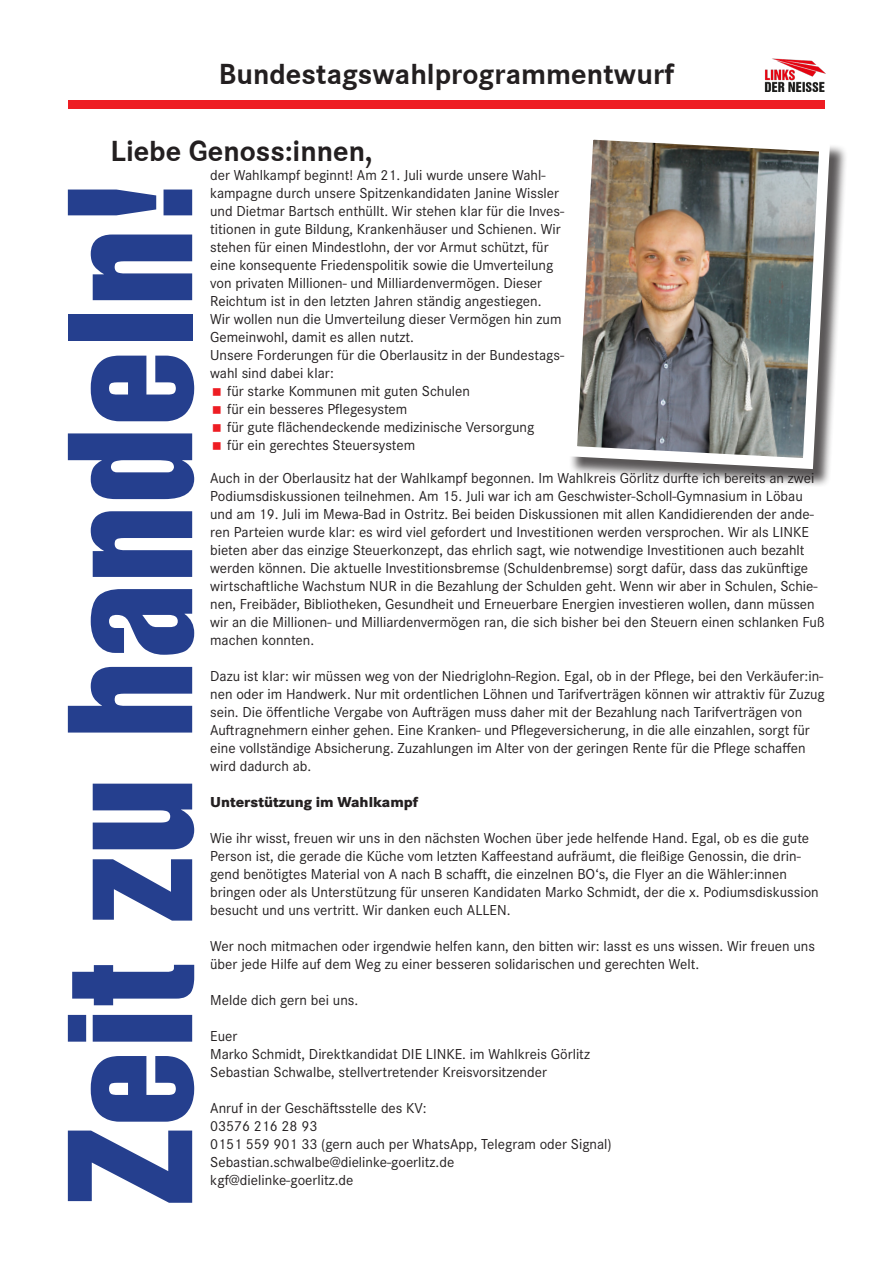
<style>
.page{position:relative;width:893px;height:1263px;background:#fff}
.page>*{position:absolute;margin:0;border:0;box-sizing:border-box;transform-origin:0 0}
.t1{font:155.7px "Helvetica Inserat";color:#253f8e}
.Überschrift{font:30px "Corporate S Bold";color:#231f20}
.t2{font:15px/18px "Corporate S Pro";color:#231f20}
.t3{font:800 15px "Corporate S Pro";color:#231f20}
</style>
<div class="page">
<div style="left:68px;top:100px;width:757px;height:9px;background:#ee1d23"></div>
<img style="left:764px;top:58px;width:61px;height:34px">
<div style="left:569px;top:131px;width:280px;height:356px;background:#231f20;opacity:.75"></div>
<img style="left:569px;top:131px;width:266px;height:344px">
<p class="Überschrift" style="left:219px;top:57px;width:457px">Bundestagswahlprogrammentwurf</p>
<p class="Überschrift" style="left:111px;top:134px;width:264px">Liebe Genoss:innen,</p>
<p class="t2" style="left:210px;top:164px;width:356px">der Wahlkampf beginnt! Am 21. Juli wurde unsere Wahl&shy;kampagne durch unsere Spitzenkandidaten Janine Wissler und Dietmar Bartsch enthüllt. Wir stehen klar für die Inves&shy;titionen in gute Bildung, Krankenhäuser und Schienen. Wir stehen für einen Mindestlohn, der vor Armut schützt, für eine konsequente Friedenspolitik sowie die Umverteilung von privaten Millionen- und Milliardenvermögen. Dieser Reichtum ist in den letzten Jahren ständig angestiegen.<br>Wir wollen nun die Umverteilung dieser Vermögen hin zum Gemeinwohl, damit es allen nutzt.</p>
<p class="t2" style="left:210px;top:344px;width:355px">Unsere Forderungen für die Oberlausitz in der Bundestags&shy;wahl sind dabei klar:</p>
<p class="t2" style="left:227px;top:380px;width:244px">für starke Kommunen mit guten Schulen</p>
<p class="t2" style="left:227px;top:398px;width:182px">für ein besseres Pflegesystem</p>
<p class="t2" style="left:227px;top:416px;width:309px">für gute flächendeckende medizinische Versorgung</p>
<p class="t2" style="left:227px;top:434px;width:190px">für ein gerechtes Steuersystem</p>
<p class="t2" style="left:210px;top:468px;width:616px">Auch in der Oberlausitz hat der Wahlkampf begonnen. Im Wahlkreis Görlitz durfte ich bereits an zwei Podiumsdiskussionen teilnehmen. Am 15. Juli war ich am Geschwister-Scholl-Gymnasium in Löbau und am 19. Juli im Mewa-Bad in Ostritz. Bei beiden Diskussionen mit allen Kandidierenden der ande&shy;ren Parteien wurde klar: es wird viel gefordert und Investitionen werden versprochen. Wir als LINKE bieten aber das einzige Steuerkonzept, das ehrlich sagt, wie notwendige Investitionen auch bezahlt werden können. Die aktuelle Investitionsbremse (Schuldenbremse) sorgt dafür, dass das zukünftige wirtschaftliche Wachstum NUR in die Bezahlung der Schulden geht. Wenn wir aber in Schulen, Schie&shy;nen, Freibäder, Bibliotheken, Gesundheit und Erneuerbare Energien investieren wollen, dann müssen wir an die Millionen- und Milliardenvermögen ran, die sich bisher bei den Steuern einen schlanken Fuß machen konnten.</p>
<p class="t2" style="left:210px;top:666px;width:616px">Dazu ist klar: wir müssen weg von der Niedriglohn-Region. Egal, ob in der Pflege, bei den Verkäufer:in&shy;nen oder im Handwerk. Nur mit ordentlichen Löhnen und Tarifverträgen können wir attraktiv für Zuzug sein. Die öffentliche Vergabe von Aufträgen muss daher mit der Bezahlung nach Tarifverträgen von Auftragnehmern einher gehen. Eine Kranken- und Pflegeversicherung, in die alle einzahlen, sorgt für eine vollständige Absicherung. Zuzahlungen im Alter von der geringen Rente für die Pflege schaffen wird dadurch ab.</p>
<p class="t3" style="left:210px;top:790px;width:209px">Unterstützung im Wahlkampf</p>
<p class="t2" style="left:210px;top:828px;width:610px">Wie ihr wisst, freuen wir uns in den nächsten Wochen über jede helfende Hand. Egal, ob es die gute Person ist, die gerade die Küche vom letzten Kaffeestand aufräumt, die fleißige Genossin, die drin&shy;gend benötigtes Material von A nach B schafft, die einzelnen BO‘s, die Flyer an die Wähler:innen bringen oder als Unterstützung für unseren Kandidaten Marko Schmidt, der die x. Podiumsdiskussion besucht und uns vertritt. Wir danken euch ALLEN.</p>
<p class="t2" style="left:210px;top:936px;width:606px">Wer noch mitmachen oder irgendwie helfen kann, den bitten wir: lasst es uns wissen. Wir freuen uns über jede Hilfe auf dem Weg zu einer besseren solidarischen und gerechten Welt.</p>
<p class="t2" style="left:210px;top:990px;width:150px">Melde dich gern bei uns.</p>
<p class="t2" style="left:210px;top:1026px;width:29px">Euer</p>
<p class="t2" style="left:210px;top:1044px;width:381px">Marko Schmidt, Direktkandidat DIE LINKE. im Wahlkreis Görlitz</p>
<p class="t2" style="left:210px;top:1062px;width:338px">Sebastian Schwalbe, stellvertretender Kreisvorsitzender</p>
<p class="t2" style="left:210px;top:1098px;width:218px">Anruf in der Geschäftsstelle des KV:</p>
<p class="t2" style="left:210px;top:1116px;width:109px">03576 216 28 93</p>
<p class="t2" style="left:210px;top:1134px;width:403px">0151 559 901 33 (gern auch per WhatsApp, Telegram oder Signal)</p>
<p class="t2" style="left:210px;top:1152px;width:246px">Sebastian.schwalbe@dielinke-goerlitz.de</p>
<p class="t2" style="left:210px;top:1170px;width:145px">kgf@dielinke-goerlitz.de</p>
<p class="t1" style="left:38px;top:1205px;width:1030px;rotate:-90deg">Zeit zu handeln!</p>
</div>
